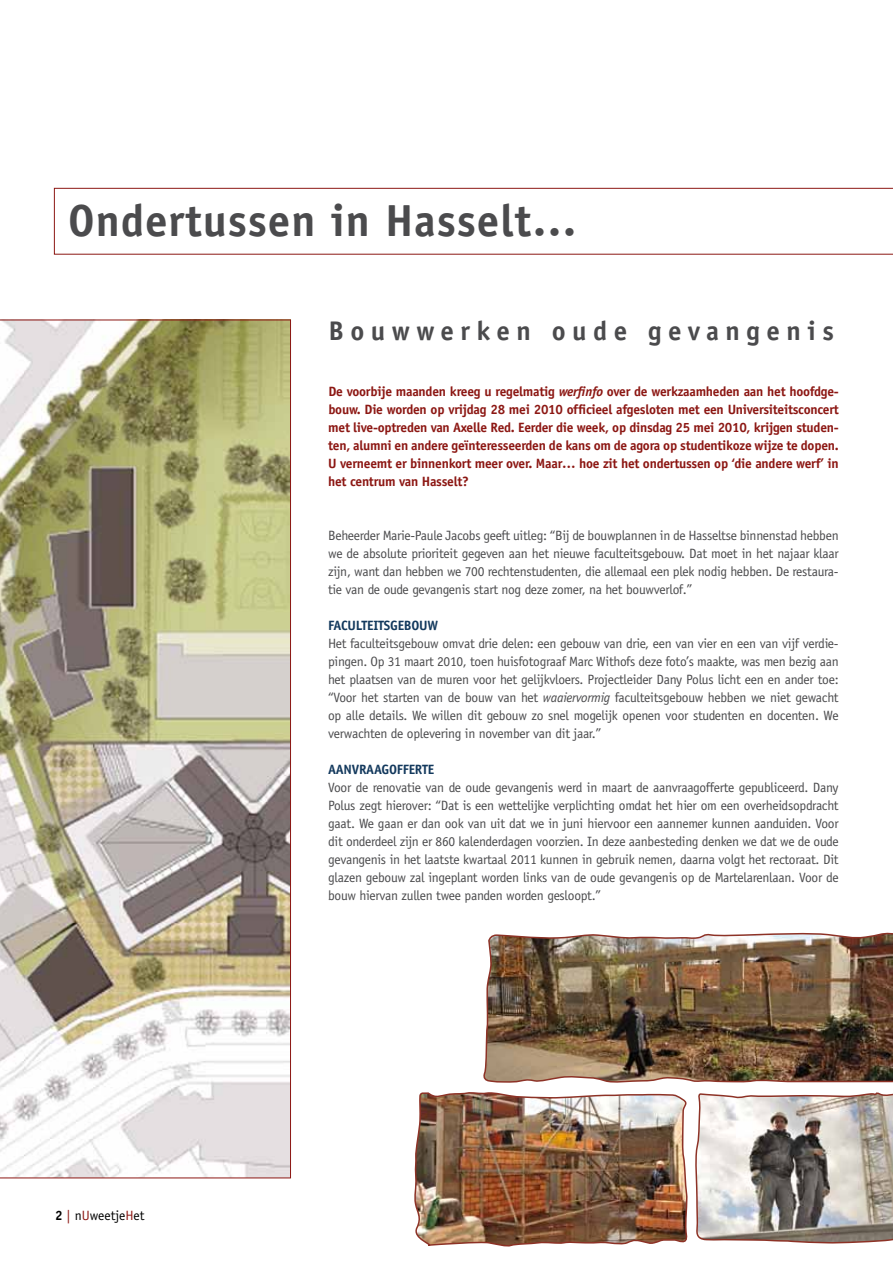
<style>
.page{position:relative;width:893px;height:1263px;background:#fff}
.page>*{position:absolute;margin:0;border:0;box-sizing:border-box;transform-origin:0 0}
.t1{font:700 45px "Officina Sans";letter-spacing:.02em;color:#4b4b4d}
.t2{font:700 27px "Officina Sans";letter-spacing:.24em;color:#4b4b4d}
.t3{font:13.5px/18px "Officina Sans";letter-spacing:-.02em;color:#4b4b4d;text-align:justify}
.t4{font:700 13.5px/18px "Officina Sans";letter-spacing:-.02em;color:#8c1713;text-align:justify}
.t5{font:700 13.5px "Officina Sans";letter-spacing:.055em;color:#13395d}
.t6{font:13.5px "Officina Sans";color:#000}
.s1{font-style:italic}
.s2{font-weight:700}
.s3{color:#8c1713}
</style>
<div class="page">
<img style="left:414px;top:1092px;width:274px;height:155px">
<img style="left:695px;top:1092px;width:198px;height:152px">
<img style="left:483px;top:932px;width:410px;height:151px">
<svg style="left:54px;top:188px;width:839px;height:67px"></svg>
<svg style="left:0;top:320px;width:291px;height:858px;background:#bab59d"></svg>
<h1 class="t1" style="left:68px;top:193px;width:510px">Ondertussen in Hasselt…</h1>
<h2 class="t2" style="left:328px;top:314px;width:507px">Bouwwerken oude gevangenis</h2>
<p class="t4" style="left:328px;top:382px;width:512px">De voorbije maanden kreeg u regelmatig <span class="s1">werfinfo</span> over de werkzaamheden aan het hoofdge&shy;bouw. Die worden op vrijdag 28 mei 2010 officieel afgesloten met een Universiteitsconcert met live-optreden van Axelle Red. Eerder die week, op dinsdag 25 mei 2010, krijgen studen&shy;ten, alumni en andere geïnteresseerden de kans om de agora op studentikoze wijze te dopen.<br>U verneemt er binnenkort meer over. Maar… hoe zit het ondertussen op ‘die andere werf’ in het centrum van Hasselt?</p>
<p class="t6" style="left:55px;top:1208px;width:91px"><span class="s2">2</span> <span class="s3">|</span> n<span class="s3">U</span>weetje<span class="s3">H</span>et</p>
<p class="t3" style="left:328px;top:526px;width:512px">Beheerder Marie-Paule Jacobs geeft uitleg: “Bij de bouwplannen in de Hasseltse binnenstad hebben we de absolute prioriteit gegeven aan het nieuwe faculteitsgebouw. Dat moet in het najaar klaar zijn, want dan hebben we 700 rechtenstudenten, die allemaal een plek nodig hebben. De restaura&shy;tie van de oude gevangenis start nog deze zomer, na het bouwverlof.”</p>
<p class="t5" style="left:328px;top:617px;width:71px">Faculteitsgebou</p>
<p class="t5" style="left:427px;top:617px;width:12px">w</p>
<p class="t3" style="left:328px;top:634px;width:512px">Het faculteitsgebouw omvat drie delen: een gebouw van drie, een van vier en een van vijf verdie&shy;pingen. Op 31 maart 2010, toen huisfotograaf Marc Withofs deze foto’s maakte, was men bezig aan het plaatsen van de muren voor het gelijkvloers. Projectleider Dany Polus licht een en ander toe: “Voor het starten van de bouw van het <span class="s1">waaiervormig</span> faculteitsgebouw hebben we niet gewacht op alle details. We willen dit gebouw zo snel mogelijk openen voor studenten en docenten. We verwachten de oplevering in november van dit jaar.”</p>
<p class="t5" style="left:328px;top:761px;width:32px">Aanvraagoffer</p>
<p class="t5" style="left:422px;top:761px;width:12px">te</p>
<p class="t3" style="left:328px;top:778px;width:512px">Voor de renovatie van de oude gevangenis werd in maart de aanvraagofferte gepubliceerd. Dany Polus zegt hierover: “Dat is een wettelijke verplichting omdat het hier om een overheidsopdracht gaat. We gaan er dan ook van uit dat we in juni hiervoor een aannemer kunnen aanduiden. Voor dit onderdeel zijn er 860 kalenderdagen voorzien. In deze aanbesteding denken we dat we de oude gevangenis in het laatste kwartaal 2011 kunnen in gebruik nemen, daarna volgt het rectoraat. Dit glazen gebouw zal ingeplant worden links van de oude gevangenis op de Martelarenlaan. Voor de bouw hiervan zullen twee panden worden gesloopt.”</p>
</div>
